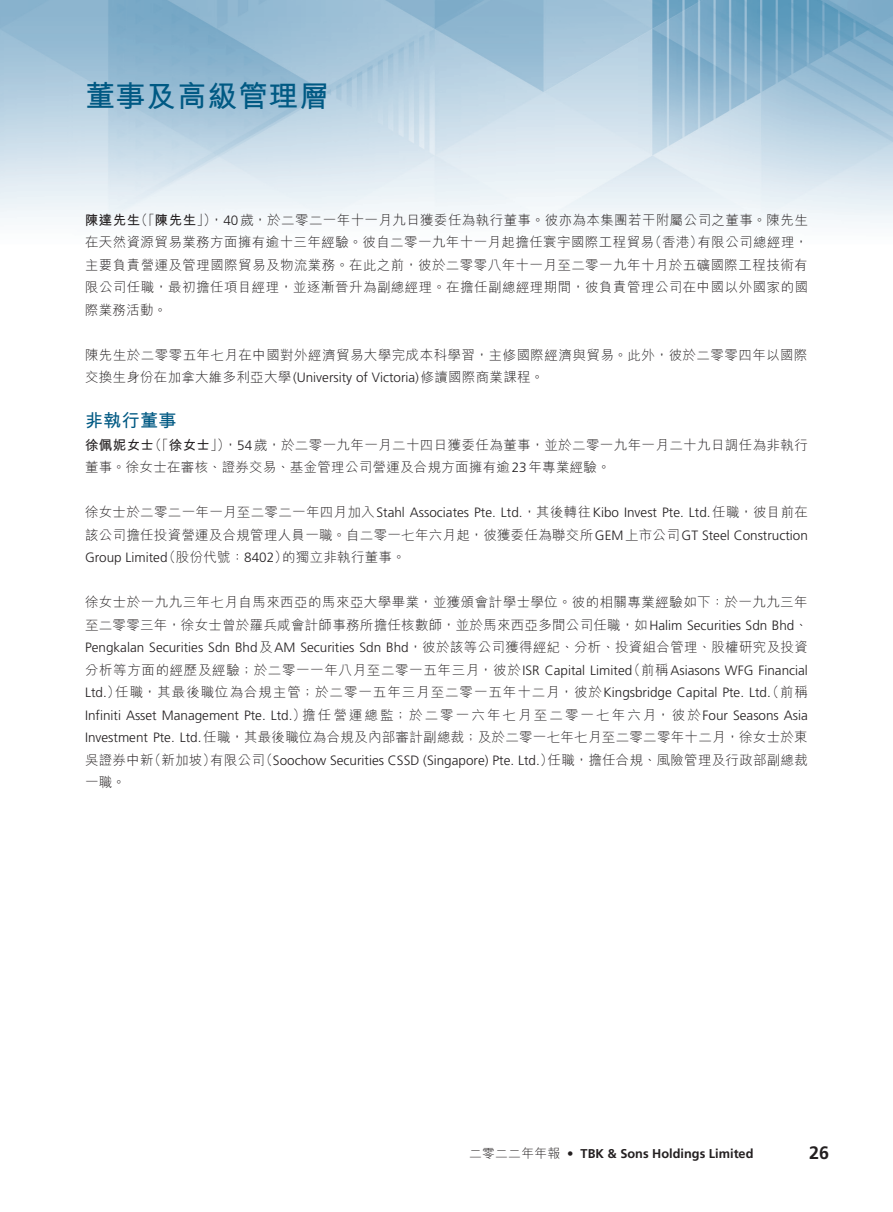
<style>
.page{position:relative;width:893px;height:1212px;background:#fff}
.page>*{position:absolute;margin:0;border:0;box-sizing:border-box;transform-origin:0 0}
.t1{font:700 30px "M Hei HK";letter-spacing:.02em;color:#005983}
._01_H1{font:700 18px "M Hei HK";letter-spacing:.02em;color:#005983}
.t2{font:700 18px "Frutiger LT Std";color:#231f20}
._00_txt{font:300 13.5px/22.5px "M Hei HK";letter-spacing:.03em;color:#231f20}
._00_txt-2{font:300 13.5px "Frutiger LT Std";color:#231f20}
._00_txt-3{font:300 13.5px/22.5px "M Hei HK";letter-spacing:.07em;color:#231f20}
._00_txt-4{font:300 13.5px "M Hei HK";letter-spacing:.155em;color:#231f20}
._00_txt-5{font:700 13.5px "M Hei HK";color:#231f20}
.t3{font:700 12.75px "Frutiger LT Std";color:#231f20}
.t4{font:300 12.75px "M Hei HK";letter-spacing:.02em;color:#231f20}
.t5{font:300 12.75px "Frutiger LT Std";color:#231f20}
.s1{font-weight:700}
.s2{font-family:"Frutiger LT Std"}
.s3{font-family:"M Hei HK"}
</style>
<div class="page">
<img style="left:0;top:0;width:893px;height:224px">
<h1 class="t1" style="left:85px;top:74px;width:246px">董事及高級管理層</h1>
<p class="_00_txt" style="left:135px;top:208px;width:84px">（「<span class="s1">陳先生</span>」）</p>
<p class="_00_txt" style="left:210px;top:208px;width:599px">，<span class="s2">40</span>歲，於二零二一年十一月九日獲委任為執行董事。彼亦為本集團若干附屬公司之董事。陳先生</p>
<p class="_00_txt-5" style="left:85px;top:210px;width:57px">陳達先生</p>
<p class="_00_txt" style="left:85px;top:231px;width:725px">在天然資源貿易業務方面擁有逾十三年經驗。彼自二零一九年十一月起擔任寰宇國際工程貿易<br>主要負責營運及管理國際貿易及物流業務。在此之前，彼於二零零八年十一月至二零一九年十月於五礦國際工程技術有限公司任職，最初擔任項目經理，並逐漸晉升為副總經理。在擔任副總經理期間，彼負責管理公司在中國以外國家的國際業務活動。</p>
<p class="_00_txt" style="left:85px;top:343px;width:724px">陳先生於二零零五年七月在中國對外經濟貿易大學完成本科學習，主修國際經濟與貿易。此外，彼於二零零四年以國際交換生身份在加拿大維多利亞大學<span class="s2">(University of Victoria)</span>修讀國際商業課程。</p>
<p class="_01_H1" style="left:85px;top:407px;width:93px">非執行董事</p>
<p class="_00_txt" style="left:224px;top:433px;width:586px">，<span class="s2">54</span>歲，於二零一九年一月二十四日獲委任為董事，並於二零一九年一月二十九日調任為非執行</p>
<p class="_00_txt" style="left:648px;top:231px;width:56px">（香港）</p>
<p class="_00_txt" style="left:698px;top:231px;width:112px">有限公司總經理，</p>
<p class="_00_txt" style="left:148px;top:433px;width:84px">（「<span class="s1">徐女士</span>」）</p>
<p class="_00_txt" style="left:85px;top:433px;width:527px"><span class="s1">徐佩妮女士<br></span>董事。徐女士在審核、證券交易、基金管理公司營運及合規方面擁有逾<span class="s2">23</span>年專業經驗。</p>
<p class="_00_txt-2" style="left:85px;top:505px;width:724px"><span class="s3">徐女士於二零二一年一月至二零二一年四月加入</span>Stahl Associates Pte. Ltd.<span class="s3">，其後轉往</span>Kibo Invest Pte. Ltd.<span class="s3">任職，彼目前在</span></p>
<p class="_00_txt" style="left:85px;top:523px;width:724px">該公司擔任投資營運及合規管理人員一職。自二零一七年六月起，彼獲委任為聯交所<span class="s2">GEM</span>上市公司<span class="s2">GT Steel Construction</span></p>
<p class="_00_txt" style="left:282px;top:546px;width:125px">的獨立非執行董事。</p>
<p class="_00_txt" style="left:162px;top:546px;width:127px">（股份代號：<span class="s2">8402</span>）</p>
<p class="_00_txt-2" style="left:85px;top:550px;width:84px">Group Limited</p>
<p class="_00_txt" style="left:85px;top:591px;width:724px;text-align:right">徐女士於一九九三年七月自馬來西亞的馬來亞大學畢業，並獲頒會計學士學位。彼的相關專業經驗如下：於一九九三年至二零零三年，徐女士曾於羅兵咸會計師事務所擔任核數師，並於馬來西亞多間公司任職，如<span class="s2">Halim Securities Sdn Bhd</span>、<span class="s2">Pengkalan Securities Sdn Bhd</span>及<span class="s2">AM Securities Sdn Bhd</span>，彼於該等公司獲得經紀、分析、投資組合管理、股權研究及投資（前稱<span class="s2">Asiasons WFG Financial</span></p>
<p class="_00_txt-3" style="left:115px;top:658px;width:694px;text-indent:-30px">分析等方面的經歷及經驗；於二零一一年八月至二零一五年三月，彼於<span class="s2">ISR Capital Limited<br></span>任職，其最後職位為合規主管；於二零一五年三月至二零一五年十二月，彼於<span class="s2">Kingsbridge Capital Pte. Ltd.</span>（前稱</p>
<p class="_00_txt-2" style="left:85px;top:685px;width:37px">Ltd <span class="s3">）</span>.</p>
<p class="_00_txt-2" style="left:85px;top:707px;width:222px">Infiniti Asset Management Pte. Ltd <span class="s3">）</span>.</p>
<p class="_00_txt" style="left:85px;top:726px;width:724px"><span class="s2">Investment Pte. Ltd.</span>任職，其最後職位為合規及內部審計副總裁；及於二零一七年七月至二零二零年十二月，徐女士於東</p>
<p class="_00_txt" style="left:548px;top:748px;width:262px">任職，擔任合規、風險管理及行政部副總裁</p>
<p class="_00_txt-4" style="left:302px;top:708px;width:507px">擔任營運總監；於二零一六年七月至二零一七年六月，彼於<span class="s2">Four Seasons Asia</span></p>
<p class="_00_txt" style="left:148px;top:748px;width:70px">（新加坡）</p>
<p class="_00_txt-2" style="left:259px;top:752px;width:295px"><span class="s3">（</span>Soochow Securities CSSD (Singapore) Pte. Ltd <span class="s3">）</span>.</p>
<p class="_00_txt" style="left:85px;top:748px;width:70px">吳證券中新一職。</p>
<p class="_00_txt" style="left:210px;top:748px;width:56px">有限公司</p>
<p class="t4" style="left:469px;top:1147px;width:92px">二零二二年年報</p>
<p class="t5" style="left:567px;top:1146px;width:8px">•</p>
<p class="t3" style="left:581px;top:1146px;width:174px">TBK &amp; Sons Holdings Limited</p>
<h2 class="t2" style="left:809px;top:1142px;width:22px">26</h2>
</div>
